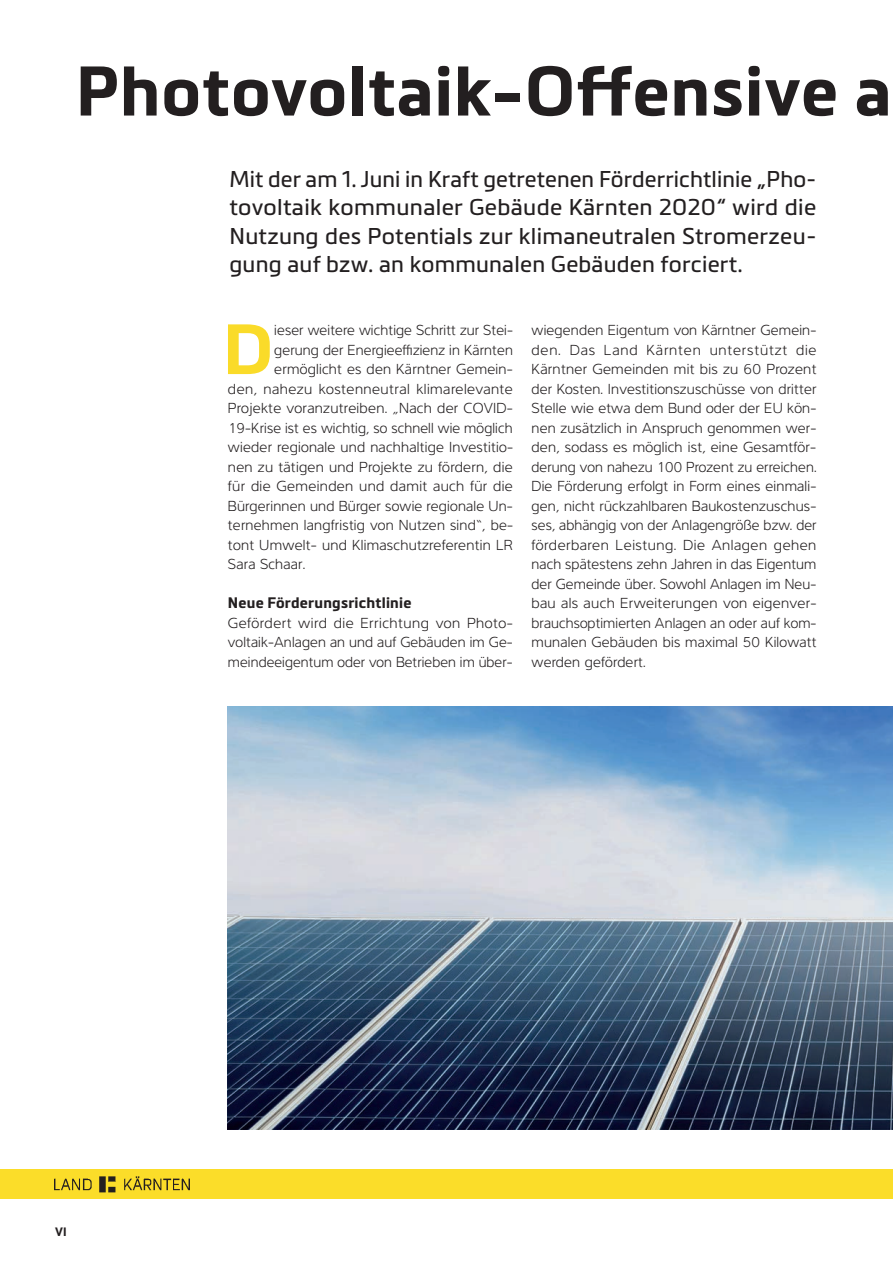
<style>
.page{position:relative;width:893px;height:1263px;background:#fff}
.page>*{position:absolute;margin:0;border:0;box-sizing:border-box;transform-origin:0 0}
.t1{font:700 69.9px "Metronic Land Kaernten";color:#fadb29}
.t2{font:700 69px "Metronic Land Kaernten";letter-spacing:.015em;color:#231f20}
.t3{font:22.5px/28.5px "Metronic Land Kaernten";letter-spacing:.01em;color:#231f20;text-align:justify}
.t4{font:300 15px/19.5px "Interval Pro";letter-spacing:.015em;color:#231f20;text-align:justify}
.t5{font:700 15px "Metronic Land Kaernten";letter-spacing:.015em;color:#231f20}
.t6{font:700 12px "Metronic Land Kaernten";color:#231f20}
</style>
<div class="page">
<div style="left:0;top:1169px;width:893px;height:30px;background:#fbdd29"></div>
<img style="left:55px;top:1176px;width:135px;height:17px">
<img style="left:228px;top:707px;width:665px;height:423px">
<h2 class="t2" style="left:76px;top:47px;width:817px">Photovoltaik-Offensive a</h2>
<h3 class="t3" style="left:229px;top:164px;width:588px">Mit der am 1. Juni in Kraft getretenen Förderrichtlinie „Pho&shy;tovoltaik kommunaler Gebäude Kärnten 2020“ wird die Nutzung des Potentials zur klimaneutralen Stromerzeu&shy;gung auf bzw. an kommunalen Gebäuden forciert.</h3>
<h1 class="t1" style="left:223px;top:305px;width:43px">D</h1>
<p class="t4" style="left:274px;top:319px;width:240px">ieser weitere wichtige Schritt zur Stei-</p>
<p class="t4" style="left:274px;top:339px;width:240px">gerung der Energieeffizienz in Kärnten</p>
<p class="t4" style="left:274px;top:358px;width:240px">ermöglicht es den Kärntner Gemein-</p>
<p class="t4" style="left:228px;top:378px;width:286px">den, nahezu kostenneutral klimarelevante</p>
<p class="t4" style="left:228px;top:397px;width:287px">Projekte voranzutreiben. „Nach der COVID-</p>
<p class="t4" style="left:228px;top:417px;width:286px">19-Krise ist es wichtig, so schnell wie möglich</p>
<p class="t4" style="left:228px;top:436px;width:287px">wieder regionale und nachhaltige Investitio-</p>
<p class="t4" style="left:228px;top:456px;width:286px">nen zu tätigen und Projekte zu fördern, die</p>
<p class="t4" style="left:228px;top:475px;width:286px">für die Gemeinden und damit auch für die</p>
<p class="t4" style="left:228px;top:495px;width:286px">Bürgerinnen und Bürger sowie regionale Un-</p>
<p class="t4" style="left:228px;top:514px;width:287px">ternehmen langfristig von Nutzen sind“, be-</p>
<p class="t4" style="left:228px;top:534px;width:285px">tont Umwelt- und Klimaschutzreferentin LR</p>
<p class="t4" style="left:228px;top:553px;width:79px">Sara Schaar.</p>
<p class="t5" style="left:228px;top:593px;width:185px">Neue Förderungsrichtlinie</p>
<p class="t4" style="left:228px;top:612px;width:286px">Gefördert wird die Errichtung von Photo&shy;voltaik-Anlagen an und auf Gebäuden im Ge&shy;meindeeigentum oder von Betrieben im über-</p>
<p class="t4" style="left:531px;top:319px;width:287px">wiegenden Eigentum von Kärntner Gemein&shy;den. Das Land Kärnten unterstützt die Kärntner Gemeinden mit bis zu 60 Prozent der Kosten. Investitionszuschüsse von dritter Stelle wie etwa dem Bund oder der EU kön&shy;nen zusätzlich in Anspruch genommen wer&shy;den, sodass es möglich ist, eine Gesamtför&shy;derung von nahezu 100 Prozent zu erreichen.<br>Die Förderung erfolgt in Form eines einmali&shy;gen, nicht rückzahlbaren Baukostenzuschus&shy;ses, abhängig von der Anlagengröße bzw. der förderbaren Leistung. Die Anlagen gehen nach spätestens zehn Jahren in das Eigentum der Gemeinde über. Sowohl Anlagen im Neu&shy;bau als auch Erweiterungen von eigenver&shy;brauchsoptimierten Anlagen an oder auf kom&shy;munalen Gebäuden bis maximal 50 Kilowatt werden gefördert.</p>
<p class="t6" style="left:55px;top:1224px;width:7px">VI</p>
</div>
